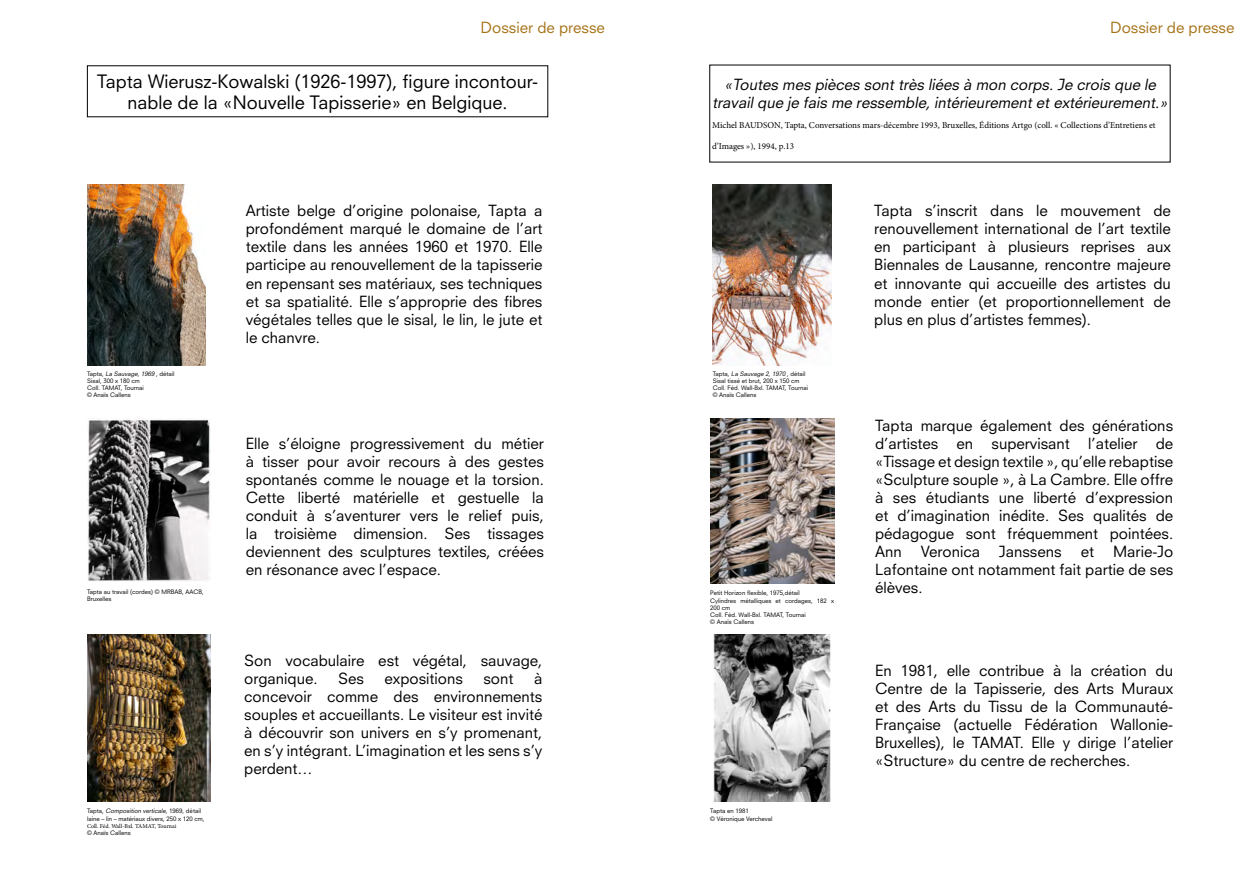
<style>
.page{position:relative;width:1259px;height:893px;background:#fff}
.page>*{position:absolute;margin:0;border:0;box-sizing:border-box;transform-origin:0 0}
.t1{font:18px/21.6px "Neuzeit S";color:#000;text-align:center}
.t2{font:15px/18px "Neuzeit S";color:#000;text-align:justify}
.t3{font:italic 15px/18px "Neuzeit S";color:#000;text-align:center}
.t4{font:15px "Neuzeit S";color:#a57217}
.t5{font:9px "Minion Pro";color:#000}
.t6{font:6px/7.2px "Neuzeit S";color:#000}
.t7{font:italic 6px "Neuzeit S";color:#000}
.t8{font:6px "Minion Pro";color:#000}
.s1{font-style:normal}
</style>
<div class="page">
<img style="left:87px;top:418px;width:124px;height:163px">
<img style="left:713px;top:634px;width:118px;height:167px">
<img style="left:87px;top:185px;width:119px;height:180px">
<img style="left:713px;top:185px;width:118px;height:180px">
<img style="left:87px;top:634px;width:124px;height:167px">
<img style="left:710px;top:418px;width:124px;height:165px">
<p class="t4" style="left:480px;top:19px;width:126px">Dossier de presse</p>
<p class="t4" style="left:1110px;top:19px;width:126px">Dossier de presse</p>
<p class="t1" style="left:97px;top:70px;width:443px">Tapta Wierusz-Kowalski (1926-1997), figure incontour&shy;nable de la «Nouvelle Tapisserie» en Belgique.</p>
<p class="t3" style="left:712px;top:76px;width:460px">«Toutes mes pièces sont très liées à mon corps. Je crois que le travailque je fais me ressemble,intérieurementetextérieurement.»</p>
<p class="t5" style="left:712px;top:119px;width:445px">Michel BAUDSON, Tapta, Conversations mars-décembre 1993, Bruxelles, Éditions Artgo (coll. « Collections d’Entretiens et</p>
<p class="t5" style="left:712px;top:140px;width:83px">d’Images »), 1994, p.13</p>
<p class="t2" style="left:246px;top:202px;width:298px">Artiste belge d’origine polonaise, Tapta a profondément marqué le domaine de l’art textile dans les années 1960 et 1970. Elle participe au renouvellement de la tapisserie en repensant ses matériaux, ses techniques et sa spatialité. Elle s’approprie des fibres végétales telles que le sisal, le lin, le jute et le chanvre.</p>
<p class="t2" style="left:874px;top:202px;width:298px">Tapta s’inscrit dans le mouvement de renouvellement international de l’art textile en participant à plusieurs reprises aux Biennales de Lausanne, rencontre majeure et innovante qui accueille des artistes du monde entier (et proportionnellement de plus en plus d’artistes femmes).</p>
<p class="t7" style="left:87px;top:370px;width:89px"><span class="s1">Ta pta ,</span> La Sauvage, 1969 <span class="s1">, d éta i l</span></p>
<p class="t6" style="left:87px;top:377px;width:54px">Sisal, 300 x 180 cm</p>
<p class="t6" style="left:87px;top:384px;width:58px">Coll. TAMAT, Tournai</p>
<p class="t6" style="left:87px;top:392px;width:45px">© Anaïs Callens</p>
<p class="t7" style="left:713px;top:370px;width:94px"><span class="s1">Ta pta ,</span> La Sauvage 2, 1970 <span class="s1">, d éta i l</span></p>
<p class="t6" style="left:713px;top:377px;width:88px">Sisal tissé et brut, 200 x 150 cm</p>
<p class="t6" style="left:713px;top:384px;width:97px">Coll. Féd. Wall-Bxl. TAMAT, Tournai</p>
<p class="t6" style="left:713px;top:392px;width:45px">© Anaïs Callens</p>
<p class="t6" style="left:87px;top:588px;width:118px">Tapta au travail (cordes) © MRBAB, AACB,<br>Bruxelles</p>
<p class="t2" style="left:246px;top:435px;width:300px">Elle s’éloigne progressivement du métier à tisser pour avoir recours à des gestes spontanés comme le nouage et la torsion.<br>Cette liberté matérielle et gestuelle la conduit à s’aventurer vers le relief puis, la troisième dimension. Ses tissages deviennent des sculptures textiles, créées en résonance avec l’espace.</p>
<p class="t6" style="left:710px;top:589px;width:91px">Petit Horizon flexible, 1975,détail</p>
<p class="t6" style="left:710px;top:597px;width:125px">Cylindres métalliques et cordages, 182 x<br>200 cm</p>
<p class="t6" style="left:710px;top:611px;width:97px">Coll. Féd. Wall-Bxl. TAMAT, Tournai</p>
<p class="t6" style="left:710px;top:618px;width:45px">© Anaïs Callens</p>
<p class="t2" style="left:875px;top:416px;width:300px">Tapta marque également des générations d’artistes en supervisant l’atelier de «Tissage et design textile », qu’elle rebaptise «Sculpture souple », à La Cambre. Elle offre à ses étudiants une liberté d’expression et d’imagination inédite. Ses qualités de pédagogue sont fréquemment pointées.<br>Ann</p>
<p class="t2" style="left:875px;top:542px;width:300px;text-indent:238px">Marie-Jo Lafontaine ont notamment fait partie de ses élèves.</p>
<p class="t2" style="left:920px;top:542px;width:61px">Veronica</p>
<p class="t2" style="left:999px;top:542px;width:64px">Janssens</p>
<p class="t2" style="left:1080px;top:542px;width:15px">et</p>
<p class="t2" style="left:244px;top:651px;width:300px">Son vocabulaire est végétal, sauvage, organique.</p>
<p class="t2" style="left:244px;top:669px;width:300px;text-indent:290px">à concevoir comme des environnements souples et accueillants. Le visiteur est invité à découvrir son univers en s’y promenant, en s’y intégrant. L’imagination et les sens s’y perdent…</p>
<p class="t2" style="left:875px;top:661px;width:300px">En 1981, elle contribue à la création du Centre de la Tapisserie, des Arts Muraux et des Arts du Tissu de la Communauté-Française (actuelle Fédération Wallonie-Bruxelles), le TAMAT. Elle y dirige l’atelier «Structure» du centre de recherches.</p>
<p class="t2" style="left:338px;top:669px;width:27px">Ses</p>
<p class="t2" style="left:384px;top:669px;width:80px">expositions</p>
<p class="t2" style="left:483px;top:669px;width:32px">sont</p>
<p class="t7" style="left:87px;top:807px;width:115px"><span class="s1">Ta p t a ,</span> Composition verticale, <span class="s1">1 9 6 9, d é t a i l</span></p>
<p class="t6" style="left:87px;top:815px;width:119px">laine – lin – matériaux divers, 250 x 120 cm,</p>
<p class="t8" style="left:87px;top:822px;width:91px">Coll. Féd. Wall-Bxl. TAMAT, Tournai</p>
<p class="t6" style="left:87px;top:829px;width:45px">© Anaïs Callens</p>
<p class="t6" style="left:710px;top:808px;width:40px">Tapta en 1981</p>
<p class="t6" style="left:710px;top:815px;width:64px">© Véronique Vercheval</p>
</div>
